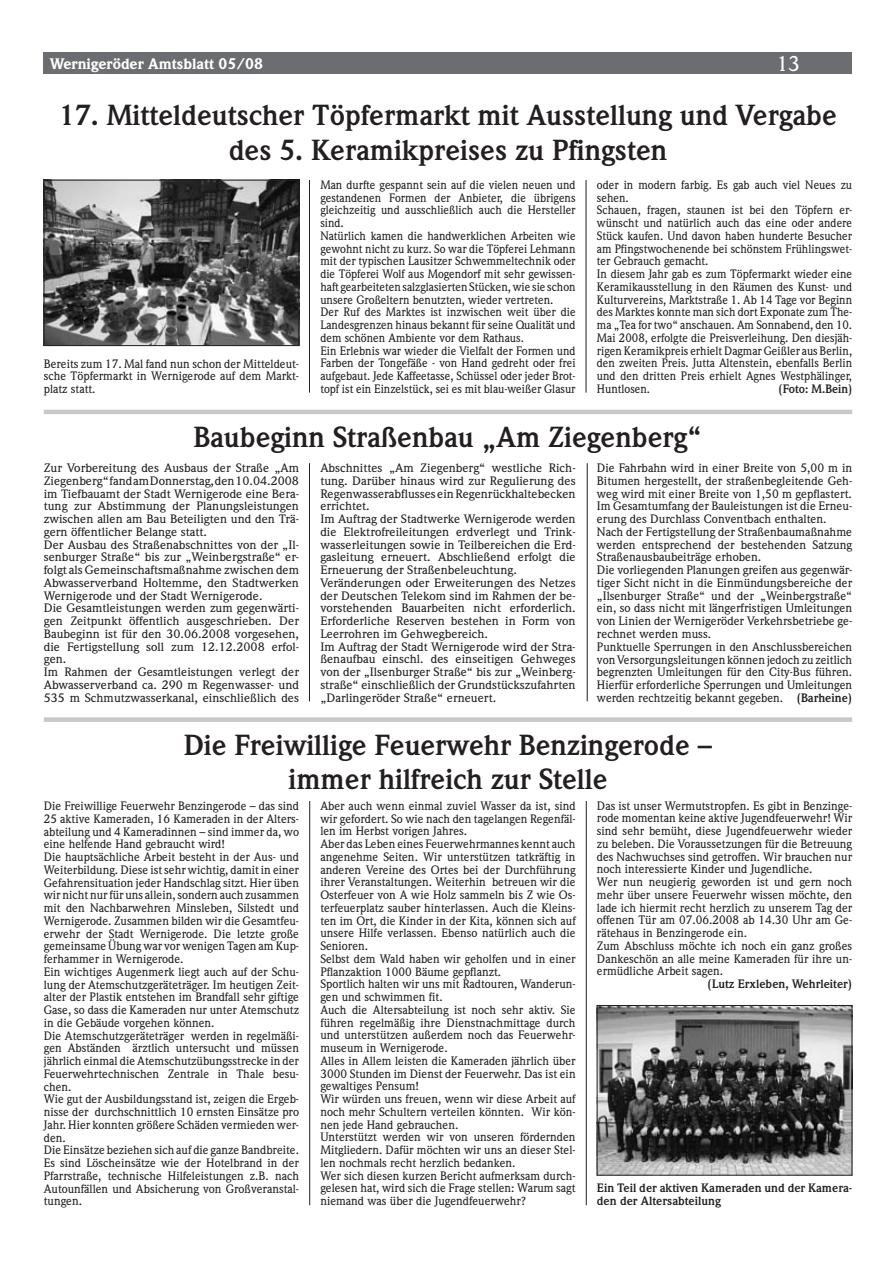
<style>
.page{position:relative;width:896px;height:1266px;background:#fff}
.page>*{position:absolute;margin:0;border:0;box-sizing:border-box;transform-origin:0 0}
.t1{font:700 28.5px/34.2px "Weidemann";color:#231f20;text-align:center}
.t2{font:500 21px "Weidemann";color:#fff}
.t3{font:900 15px "Weidemann";color:#fff}
.t4{font:500 12px/12.8px "Weidemann";color:#231f20}
.t5{font:500 12px/12.8px "Weidemann";color:#231f20;scale:1.06 1}
.t6{font:700 12px/12.8px "Weidemann";color:#231f20}
.s1{font-weight:700}
</style>
<div class="page">
<div style="left:44px;top:52px;width:808px;height:22px;background:#6c6d70"></div>
<hr style="left:309px;top:801px;width:1px;height:404px;background:#231f20">
<hr style="left:586px;top:801px;width:1px;height:404px;background:#231f20">
<hr style="left:309px;top:180px;width:1px;height:212px;background:#231f20">
<hr style="left:585px;top:180px;width:1px;height:212px;background:#231f20">
<hr style="left:309px;top:463px;width:1px;height:238px;background:#231f20">
<hr style="left:587px;top:463px;width:1px;height:238px;background:#231f20">
<div style="left:44px;top:409px;width:808px;height:5px;background:#c7c8ca"></div>
<svg style="left:44px;top:717px;width:808px;height:4px;background:#cccdce"></svg>
<img style="left:599px;top:1007px;width:251px;height:166px">
<div style="left:597px;top:1005px;width:255px;height:170px;border:1px solid #231f20"></div>
<img style="left:46px;top:182px;width:251px;height:162px">
<div style="left:44px;top:180px;width:255px;height:166px;border:1px solid #231f20"></div>
<p class="t3" style="left:50px;top:54px;width:214px">Wernigeröder Amtsblatt 05/08</p>
<h2 class="t2" style="left:776px;top:51px;width:25px">13</h2>
<h1 class="t1" style="left:59px;top:99px;width:779px">17. Mitteldeutscher Töpfermarkt mit Ausstellung und Vergabe des 5. Keramikpreises zu Pfingsten</h1>
<p class="t4" style="left:44px;top:357px;width:257px;text-align:justify">Bereits zum 17. Mal fand nun schon der Mitteldeut&shy;sche Töpfermarkt in Wernigerode auf dem Markt&shy;platz statt.</p>
<p class="t4" style="left:320px;top:178px;width:257px">Man durfte gespannt sein auf die vielen neuen und gestandenen Formen der Anbieter, die übrigens gleichzeitig und ausschließlich auch die Hersteller sind.<br>Natürlich kamen die handwerklichen Arbeiten wie gewohnt nicht zu kurz. So war die Töpferei Lehmann mit der typischen Lausitzer Schwemmeltechnik oder die Töpferei Wolf aus Mogendorf mit sehr gewissen&shy;haft gearbeiteten salzglasierten Stücken, wie sie schon unsere Großeltern benutzten, wieder vertreten.<br>Der Ruf des Marktes ist inzwischen weit über die Landesgrenzen hinaus bekannt für seine Qualität und dem schönen Ambiente vor dem Rathaus.<br>Ein Erlebnis war wieder die Vielfalt der Formen und Farben der Tongefäße - von Hand gedreht oder frei aufgebaut. Jede Kaffeetasse, Schüssel oder jeder Brot&shy;topf ist ein Einzelstück, sei es mit blau-weißer Glasur</p>
<p class="t4" style="left:597px;top:178px;width:257px">oder in modern farbig. Es gab auch viel Neues zu sehen.<br>Schauen, fragen, staunen ist bei den Töpfern er&shy;wünscht und natürlich auch das eine oder andere Stück kaufen. Und davon haben hunderte Besucher am Pfingstwochenende bei schönstem Frühlingswet&shy;ter Gebrauch gemacht.<br>In diesem Jahr gab es zum Töpfermarkt wieder eine Keramikausstellung in den Räumen des Kunst- und Kulturvereins, Marktstraße 1. Ab 14 Tage vor Beginn des Marktes konnte man sich dort Exponate zum The&shy;ma „Tea for two“ anschauen. Am Sonnabend, den 10.<br>Mai 2008, erfolgte die Preisverleihung. Den diesjäh&shy;rigen Keramikpreis erhielt Dagmar Geißler aus Berlin, den zweiten Preis. Jutta Altenstein, ebenfalls Berlin und den dritten Preis erhielt Agnes Westphälinger, Huntlosen.</p>
<p class="t6" style="left:778px;top:382px;width:75px">(Foto: M.Bein)</p>
<h1 class="t1" style="left:194px;top:420px;width:509px">Baubeginn Straßenbau „Am Ziegenberg“</h1>
<p class="t5" style="left:44px;top:461px;width:242px">Zur Vorbereitung des Ausbaus der Straße „Am Ziegenberg“ fand am Donnerstag, den 10.04.2008 im Tiefbauamt der Stadt Wernigerode eine Bera&shy;tung zur Abstimmung der Planungsleistungen zwischen allen am Bau Beteiligten und den Trä&shy;gern öffentlicher Belange statt.<br>Der Ausbau des Straßenabschnittes von der „Il&shy;senburger Straße“ bis zur „Weinbergstraße“ er&shy;folgt als Gemeinschaftsmaßnahme zwischen dem Abwasserverband Holtemme, den Stadtwerken Wernigerode und der Stadt Wernigerode.<br>Die Gesamtleistungen werden zum gegenwärti&shy;gen Zeitpunkt öffentlich ausgeschrieben. Der Baubeginn ist für den 30.06.2008 vorgesehen, die Fertigstellung soll zum 12.12.2008 erfol&shy;gen.<br>Im Rahmen der Gesamtleistungen verlegt der Abwasserverband ca. 290 m Regenwasser- und 535 m Schmutzwasserkanal, einschließlich des</p>
<p class="t5" style="left:320px;top:461px;width:242px">Abschnittes „Am Ziegenberg“ westliche Rich&shy;tung. Darüber hinaus wird zur Regulierung des Regenwasserabflusses ein Regenrückhaltebecken errichtet.<br>Im Auftrag der Stadtwerke Wernigerode werden die Elektrofreileitungen erdverlegt und Trink&shy;wasserleitungen sowie in Teilbereichen die Erd&shy;gasleitung erneuert. Abschließend erfolgt die Erneuerung der Straßenbeleuchtung.<br>Veränderungen oder Erweiterungen des Netzes der Deutschen Telekom sind im Rahmen der be&shy;vorstehenden Bauarbeiten nicht erforderlich.<br>Erforderliche Reserven bestehen in Form von Leerrohren im Gehwegbereich.<br>Im Auftrag der Stadt Wernigerode wird der Stra&shy;ßenaufbau einschl. des einseitigen Gehweges von der „Ilsenburger Straße“ bis zur „Weinberg&shy;straße“ einschließlich der Grundstückszufahrten „Darlingeröder Straße“ erneuert.</p>
<p class="t4" style="left:597px;top:461px;width:257px">Die Fahrbahn wird in einer Breite von 5,00 m in Bitumen hergestellt, der straßenbegleitende Geh&shy;weg wird mit einer Breite von 1,50 m gepflastert.<br>Im Gesamtumfang der Bauleistungen ist die Erneu&shy;erung des Durchlass Conventbach enthalten.<br>Nach der Fertigstellung der Straßenbaumaßnahme werden entsprechend der bestehenden Satzung Straßenausbaubeiträge erhoben.<br>Die vorliegenden Planungen greifen aus gegenwär&shy;tiger Sicht nicht in die Einmündungsbereiche der „Ilsenburger Straße“ und der „Weinbergstraße“ ein, so dass nicht mit längerfristigen Umleitungen von Linien der Wernigeröder Verkehrsbetriebe ge&shy;rechnet werden muss.<br>Punktuelle Sperrungen in den Anschlussbereichen von Versorgungsleitungen können jedoch zu zeitlich begrenzten Umleitungen für den City-Bus führen.<br>Hierfür erforderliche Sperrungen und Umleitungen werden rechtzeitig bekannt gegeben. <span class="s1">(Barheine)</span></p>
<h1 class="t1" style="left:184px;top:728px;width:529px">Die Freiwillige Feuerwehr Benzingerode – immer hilfreich zur Stelle</h1>
<p class="t4" style="left:44px;top:799px;width:257px">Die Freiwillige Feuerwehr Benzingerode – das sind 25 aktive Kameraden, 16 Kameraden in der Alters&shy;abteilung und 4 Kameradinnen – sind immer da, wo eine helfende Hand gebraucht wird!<br>Die hauptsächliche Arbeit besteht in der Aus- und Weiterbildung. Diese ist sehr wichtig, damit in einer Gefahrensituation jeder Handschlag sitzt. Hier üben wir nicht nur für uns allein, sondern auch zusammen mit den Nachbarwehren Minsleben, Silstedt und Wernigerode. Zusammen bilden wir die Gesamtfeu&shy;erwehr der Stadt Wernigerode. Die letzte große gemeinsame Übung war vor wenigen Tagen am Kup&shy;ferhammer in Wernigerode.<br>Ein wichtiges Augenmerk liegt auch auf der Schu&shy;lung der Atemschutzgeräteträger. Im heutigen Zeit&shy;alter der Plastik entstehen im Brandfall sehr giftige Gase, so dass die Kameraden nur unter Atemschutz in die Gebäude vorgehen können.<br>Die Atemschutzgeräteträger werden in regelmäßi&shy;gen Abständen ärztlich untersucht und müssen jährlich einmal die Atemschutzübungsstrecke in der Feuerwehrtechnischen Zentrale in Thale besu&shy;chen.<br>Wie gut der Ausbildungsstand ist, zeigen die Ergeb&shy;nisse der durchschnittlich 10 ernsten Einsätze pro Jahr. Hier konnten größere Schäden vermieden wer&shy;den.<br>Die Einsätze beziehen sich auf die ganze Bandbreite.<br>Es sind Löscheinsätze wie der Hotelbrand in der Pfarrstraße, technische Hilfeleistungen z.B. nach Autounfällen und Absicherung von Großveranstal&shy;tungen.</p>
<p class="t4" style="left:320px;top:799px;width:257px">Aber auch wenn einmal zuviel Wasser da ist, sind wir gefordert. So wie nach den tagelangen Regenfäl&shy;len im Herbst vorigen Jahres.<br>Aber das Leben eines Feuerwehrmannes kennt auch angenehme Seiten. Wir unterstützen tatkräftig in anderen Vereine des Ortes bei der Durchführung ihrer Veranstaltungen. Weiterhin betreuen wir die Osterfeuer von A wie Holz sammeln bis Z wie Os&shy;terfeuerplatz sauber hinterlassen. Auch die Kleins&shy;ten im Ort, die Kinder in der Kita, können sich auf unsere Hilfe verlassen. Ebenso natürlich auch die Senioren.<br>Selbst dem Wald haben wir geholfen und in einer Pflanzaktion 1000 Bäume gepflanzt.<br>Sportlich halten wir uns mit Radtouren, Wanderun&shy;gen und schwimmen fit.<br>Auch die Altersabteilung ist noch sehr aktiv. Sie führen regelmäßig ihre Dienstnachmittage durch und unterstützen außerdem noch das Feuerwehr&shy;museum in Wernigerode.<br>Alles in Allem leisten die Kameraden jährlich über 3000 Stunden im Dienst der Feuerwehr. Das ist ein gewaltiges Pensum!<br>Wir würden uns freuen, wenn wir diese Arbeit auf noch mehr Schultern verteilen könnten. Wir kön&shy;nen jede Hand gebrauchen.<br>Unterstützt werden wir von unseren fördernden Mitgliedern. Dafür möchten wir uns an dieser Stel&shy;len nochmals recht herzlich bedanken.<br>Wer sich diesen kurzen Bericht aufmerksam durch&shy;gelesen hat, wird sich die Frage stellen: Warum sagt niemand was über die Jugendfeuerwehr?</p>
<p class="t4" style="left:597px;top:799px;width:257px">Das ist unser Wermutstropfen. Es gibt in Benzinge&shy;rode momentan keine aktive Jugendfeuerwehr! Wir sind sehr bemüht, diese Jugendfeuerwehr wieder zu beleben. Die Voraussetzungen für die Betreuung des Nachwuchses sind getroffen. Wir brauchen nur noch interessierte Kinder und Jugendliche.<br>Wer nun neugierig geworden ist und gern noch mehr über unsere Feuerwehr wissen möchte, den lade ich hiermit recht herzlich zu unserem Tag der offenen Tür am 07.06.2008 ab 14.30 Uhr am Ge&shy;rätehaus in Benzingerode ein.<br>Zum Abschluss möchte ich noch ein ganz großes Dankeschön an alle meine Kameraden für ihre un&shy;ermüdliche Arbeit sagen.</p>
<p class="t6" style="left:707px;top:977px;width:146px">(Lutz Erxleben, Wehrleiter)</p>
<p class="t6" style="left:597px;top:1181px;width:257px">Ein Teil der aktiven Kameraden und der Kamera&shy;den der Altersabteilung</p>
</div>
